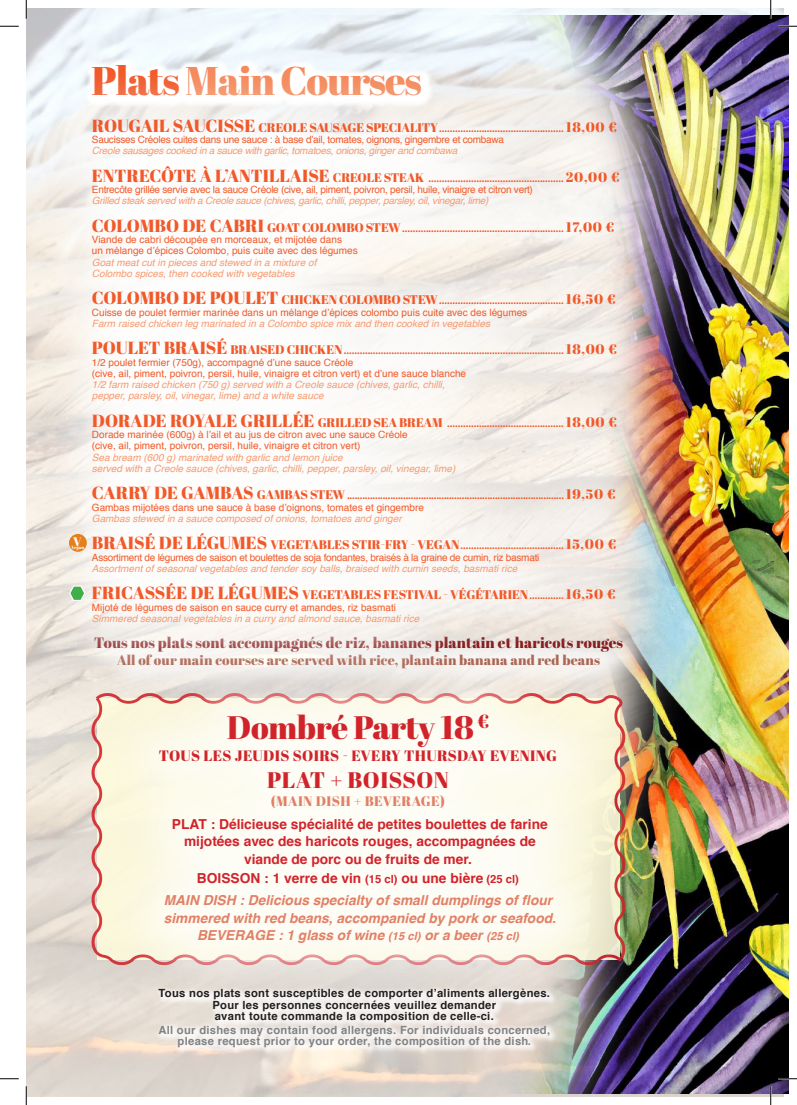
<style>
.page{position:relative;width:797px;height:1105px;background:#fff}
.page>*{position:absolute;margin:0;border:0;box-sizing:border-box;transform-origin:0 0}
.t1{font:40px "Abril Fatface";letter-spacing:-.025em;color:#f58a5c}
.t2{font:32.5px "Abril Fatface";letter-spacing:-.01em;color:#d1232a}
.t3{font:22.5px "Abril Fatface";letter-spacing:.025em;color:#d1232a}
.t4{font:15px "Abril Fatface";letter-spacing:.01em;color:#821416}
.t5{font:15px "Abril Fatface";letter-spacing:.025em;color:#d1232a}
.t6{font:italic 700 13.75px/22.5px "Helvetica";color:#e18066;text-align:center}
.t7{font:700 13.75px/17.5px "Helvetica";color:#d1232a;text-align:center}
.t8{font:13.75px "Abril Fatface";letter-spacing:.01em;color:#ab6654}
.t9{font:13.75px "Abril Fatface";letter-spacing:.03em;color:#e18066}
.t10{font:12.5px "Abril Fatface";color:#f15929}
.t11{font:12.38px "Abril Fatface";color:#fff}
.t12{font:700 11.25px/11.2px "Helvetica";letter-spacing:.025em;color:#231f20;text-align:center}
.t13{font:700 11.25px/11.2px "Helvetica";letter-spacing:.025em;color:#808285;text-align:center}
.t14{font:10px "Abril Fatface";color:#f15929}
.t15{font:italic 10px/11.2px "Helvetica";color:#f79a70}
.t16{font:10px/11.2px "Helvetica";color:#f15929}
.t17{font:10px "Helvetica";letter-spacing:-.025em;color:#f15929}
.t18{font:italic 10px "Helvetica";letter-spacing:-.025em;color:#f79a70}
.t19{font:4.5px "Abril Fatface";letter-spacing:-.01em;color:#fff}
.s1{color:#f15929}
.s2{font-size:17.5px}
.s3{font-size:12.5px}
.s4{font-size:13.75px}
.s5{font-size:10px}
.s6{font-style:normal;color:#d1232a}
.s7{font-style:normal;font-size:11.25px;color:#d1232a}
.s8{font-size:11.25px}
</style>
<div class="page">
<img style="left:26px;top:9px;width:757px;height:1087px">
<img style="left:265px;top:16px;width:523px;height:1077px">
<img style="left:90px;top:698px;width:536px;height:268px">
<div style="left:103px;top:658px;width:515px;height:347px;background:#fff;opacity:.75"></div>
<div style="left:155px;top:985px;width:403px;height:71px;background:#fff;opacity:.75"></div>
<div style="left:80px;top:622px;width:572px;height:76px;background:#fff;opacity:.75"></div>
<svg style="left:84px;top:57px;width:350px;height:12px;fill:#f0f8fd"></svg>
<div style="left:38px;top:69px;width:633px;height:611px;background:#fff;opacity:.93"></div>
<svg style="left:68px;top:584px;width:18px;height:18px"></svg>
<div style="left:69px;top:534px;width:18px;height:18px;background:#e57f1c;border-radius:50%"></div>
<svg style="left:0;top:25px;width:19px;height:2px"></svg>
<svg style="left:778px;top:25px;width:19px;height:2px"></svg>
<svg style="left:0;top:1078px;width:19px;height:1px"></svg>
<svg style="left:778px;top:1078px;width:19px;height:1px"></svg>
<svg style="left:25px;top:0;width:2px;height:19px"></svg>
<svg style="left:25px;top:1086px;width:2px;height:19px"></svg>
<svg style="left:770px;top:0;width:1px;height:19px"></svg>
<svg style="left:770px;top:1086px;width:1px;height:19px"></svg>
<h1 class="t1" style="left:91px;top:53px;width:332px"><span class="s1">Plats</span> Main Courses</h1>
<p class="t14" style="left:92px;top:121px;width:526px"><span class="s2">ROUGAIL SAUCISSE</span> <span class="s3">CREOLE SAUSAGE SPECIALITY</span>............................................... <span class="s4">18,00 €</span></p>
<p class="t17" style="left:92px;top:132px;width:413px">Saucisses Créoles cuites dans une sauce : à base d’ail, tomates, oignons, gingembre et combawa</p>
<p class="t18" style="left:92px;top:143px;width:367px">Creole sausages cooked in a sauce with garlic, tomatoes, onions, ginger and combawa</p>
<p class="t14" style="left:92px;top:171px;width:529px"><span class="s2">ENTRECÔTE À L’ANTILLAISE</span> <span class="s3">CREOLE STEAK</span> ................................................... <span class="s4">20,00 €</span></p>
<p class="t17" style="left:92px;top:182px;width:442px">Entrecôte grillée servie avec la sauce Créole (cive, ail, piment, poivron, persil, huile, vinaigre et citron vert)</p>
<p class="t18" style="left:92px;top:193px;width:398px">Grilled steak served with a Creole sauce (chives, garlic, chilli, pepper, parsley, oil, vinegar, lime)</p>
<p class="t14" style="left:92px;top:221px;width:524px"><span class="s2">COLOMBO DE CABRI</span> <span class="s3">GOAT COLOMBO STEW</span>............................................................. <span class="s4">17,00 €</span></p>
<p class="t16" style="left:92px;top:234px;width:267px">Viande de cabri découpée en morceaux, et mijotée dans<br>un mélange d’épices Colombo, puis cuite avec des légumes</p>
<p class="t15" style="left:92px;top:257px;width:226px">Goat meat cut in pieces and stewed in a mixture of<br>Colombo spices, then cooked with vegetables</p>
<p class="t14" style="left:92px;top:294px;width:525px"><span class="s2">COLOMBO DE POULET</span> <span class="s3">CHICKEN COLOMBO STEW</span>............................................... <span class="s4">16,50 €</span></p>
<p class="t16" style="left:92px;top:307px;width:437px">Cuisse de poulet fermier marinée dans un mélange d’épices colombo puis cuite avec des légumes</p>
<p class="t15" style="left:92px;top:318px;width:399px">Farm raised chicken leg marinated in a Colombo spice mix and then cooked in vegetables</p>
<p class="t14" style="left:92px;top:344px;width:526px"><span class="s2">POULET BRAISÉ</span> <span class="s3">BRAISED CHICKEN</span>................................................................................... <span class="s4">18,00 €</span></p>
<p class="t16" style="left:92px;top:357px;width:376px">1/2 poulet fermier (750g), accompagné d’une sauce Créole<br>(cive, ail, piment, poivron, persil, huile, vinaigre et citron vert) et d’une sauce blanche</p>
<p class="t15" style="left:92px;top:379px;width:354px">1/2 farm raised chicken (750 g) served with a Creole sauce (chives, garlic, chilli, pepper, parsley, oil, vinegar, lime) and a white sauce</p>
<p class="t14" style="left:92px;top:416px;width:526px"><span class="s2">DORADE ROYALE GRILLÉE</span> <span class="s3">GRILLED SEA BREAM</span> ............................................ <span class="s4">18,00 €</span></p>
<p class="t16" style="left:92px;top:429px;width:317px">Dorade marinée (600g) à l’ail et au jus de citron avec une sauce Créole (cive, ail, piment, poivron, persil, huile, vinaigre et citron vert)</p>
<p class="t15" style="left:92px;top:452px;width:365px">Sea bream (600 g) marinated with garlic and lemon juice<br>served with a Creole sauce (chives, garlic, chilli, pepper, parsley, oil, vinegar, lime)</p>
<p class="t14" style="left:92px;top:489px;width:525px"><span class="s2">CARRY DE GAMBAS</span> <span class="s3">GAMBAS STEW</span> ..................................................................................... <span class="s4">19,50 €</span></p>
<p class="t16" style="left:92px;top:502px;width:333px">Gambas mijotées dans une sauce à base d’oignons, tomates et gingembre</p>
<p class="t15" style="left:92px;top:513px;width:311px">Gambas stewed in a sauce composed of onions, tomatoes and ginger</p>
<p class="t14" style="left:92px;top:539px;width:525px"><span class="s2">BRAISÉ DE LÉGUMES</span> <span class="s3">VEGETABLES STIR-FRY - VEGAN</span>....................................... <span class="s4">15,00 €</span></p>
<p class="t17" style="left:92px;top:549px;width:449px">Assortiment de légumes de saison et boulettes de soja fondantes, braisés à la graine de cumin, riz basmati</p>
<p class="t15" style="left:92px;top:563px;width:427px">Assortment of seasonal vegetables and tender soy balls, braised with cumin seeds, basmati rice</p>
<p class="t10" style="left:92px;top:586px;width:525px"><span class="s2">FRICASSÉE DE LÉGUMES</span> VEGETABLES FESTIVAL - VÉGÉTARIEN<span class="s5">.............</span> <span class="s4">16,50 €</span></p>
<p class="t16" style="left:92px;top:602px;width:306px">Mijoté de légumes de saison en sauce curry et amandes, riz basmati</p>
<p class="t15" style="left:92px;top:613px;width:329px">Simmered seasonal vegetables in a curry and almond sauce, basmati rice</p>
<p class="t11" style="left:73px;top:532px;width:10px">V</p>
<p class="t19" style="left:72px;top:544px;width:14px">Vegan</p>
<h3 class="t4" style="left:94px;top:632px;width:530px">Tous nos plats sont accompagnés de riz, bananes plantain et haricots rouges</h3>
<h3 class="t8" style="left:117px;top:650px;width:484px">All of our main courses are served with rice, plantain banana and red beans</h3>
<h2 class="t2" style="left:227px;top:704px;width:264px">Dombré Party 18 <sup>€</sup></h2>
<h3 class="t5" style="left:159px;top:745px;width:399px">TOUS LES JEUDIS SOIRS - EVERY THURSDAY EVENING</h3>
<h3 class="t3" style="left:267px;top:765px;width:183px">PLAT + BOISSON</h3>
<h3 class="t9" style="left:271px;top:792px;width:176px">(MAIN DISH + BEVERAGE)</h3>
<h3 class="t7" style="left:172px;top:815px;width:377px">PLAT : Délicieuse spécialité de petites boulettes de farine mijotées avec des haricots rouges, accompagnées de viande de porc ou de fruits de mer.</h3>
<h3 class="t6" style="left:164px;top:867px;width:390px"><span class="s6">BOISSON : 1 verre de vin</span> <span class="s7">(15 cl)</span> <span class="s6">ou une bière</span> <span class="s7">(25 cl)<br></span>MAIN DISH : Delicious specialty of small dumplings of flour</h3>
<h3 class="t6" style="left:164px;top:909px;width:393px;line-height:17.5px">simmered with red beans, accompanied by pork or seafood.<br>BEVERAGE : 1 glass of wine <span class="s8">(15 cl)</span> or a beer <span class="s8">(25 cl)</span></h3>
<p class="t12" style="left:159px;top:988px;width:393px">Tous nos plats sont susceptibles de comporter d’aliments allergènes.<br>Pour les personnes concernées veuillez demander<br>avant toute commande la composition de celle-ci.</p>
<p class="t13" style="left:158px;top:1024px;width:393px">All our dishes may contain food allergens. For individuals concerned, please request prior to your order, the composition of the dish.</p>
</div>
